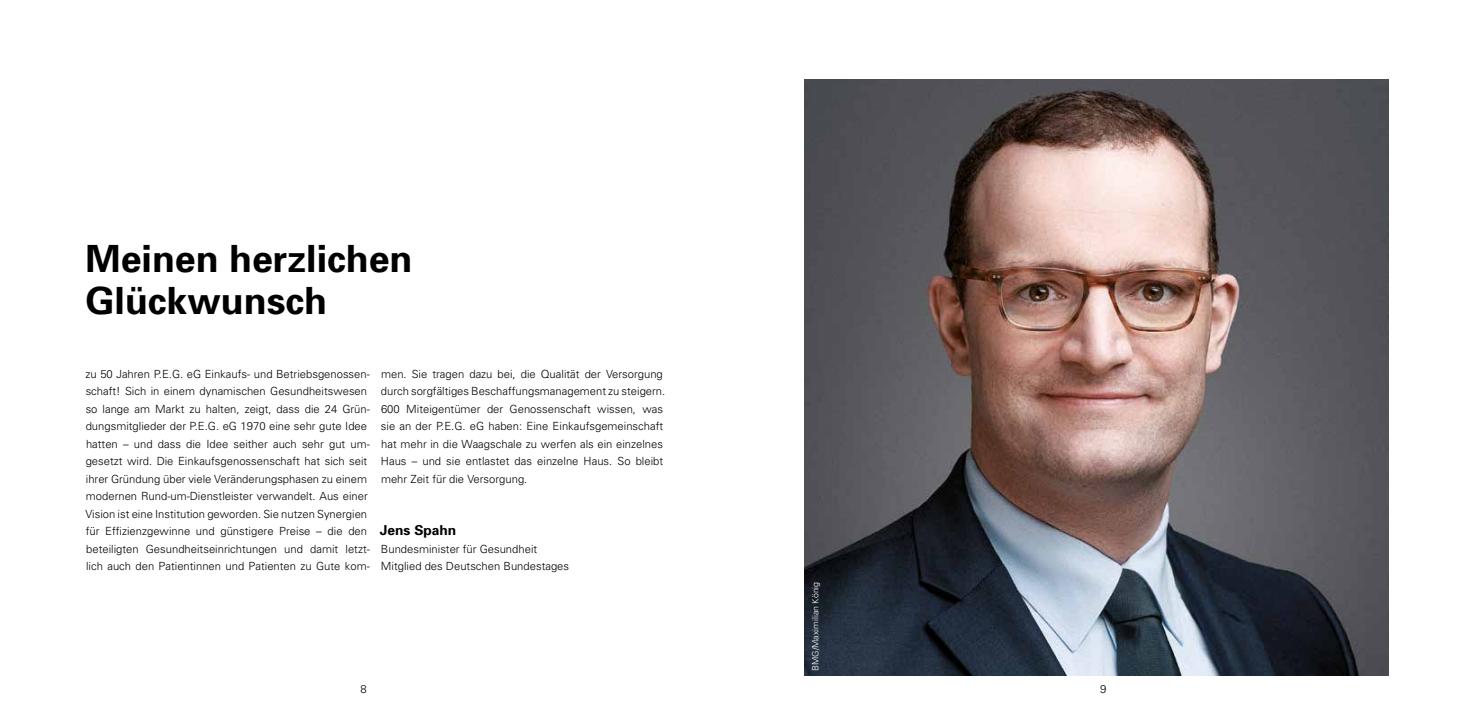
<style>
.page{position:relative;width:1467px;height:723px;background:#fff}
.page>*{position:absolute;margin:0;border:0;box-sizing:border-box;transform-origin:0 0}
.t1{font:700 37.5px/42.5px "Univers";color:#000}
.t2{font:700 13.75px "Univers";color:#000}
.t3{font:300 11.25px/17.5px "Univers";color:#000}
.t4{font:300 8.75px "Univers";color:#fff}
</style>
<div class="page">
<img style="left:804px;top:80px;width:584px;height:595px">
<h1 class="t1" style="left:85px;top:236px;width:329px">Meinen herzlichen<br>Glückwunsch</h1>
<p class="t3" style="left:86px;top:364px;width:286px">zu 50 Jahren P.E.G. eG Einkaufs- und Betriebsgenossen&shy;schaft! Sich in einem dynamischen Gesundheitswesen so lange am Markt zu halten, zeigt, dass die 24 Grün&shy;dungsmitglieder der P.E.G. eG 1970 eine sehr gute Idee hatten – und dass die Idee seither auch sehr gut um&shy;gesetzt wird. Die Einkaufsgenossenschaft hat sich seit ihrer Gründung über viele Veränderungsphasen zu einem modernen Rund-um-Dienstleister verwandelt. Aus einer Vision ist eine Institution geworden. Sie nutzen Synergien für Effizienzgewinne und günstigere Preise – die den beteiligten Gesundheitseinrichtungen und damit letzt&shy;lich auch den Patientinnen und Patienten zu Gute kom-</p>
<p class="t3" style="left:381px;top:365px;width:286px">men. Sie tragen dazu bei, die Qualität der Versorgung durch sorgfältiges Beschaffungsmanagement zu steigern.<br>600 Miteigentümer der Genossenschaft wissen, was sie an der P.E.G. eG haben: Eine Einkaufsgemeinschaft hat mehr in die Waagschale zu werfen als ein einzelnes Haus – und sie entlastet das einzelne Haus. So bleibt mehr Zeit für die Versorgung.</p>
<p class="t2" style="left:380px;top:521px;width:78px">Jens Spahn</p>
<p class="t3" style="left:381px;top:539px;width:190px">Bundesminister für Gesundheit<br>Mitglied des Deutschen Bundestages</p>
<p class="t4" style="left:810px;top:671px;width:90px;rotate:-90deg">BMG/Maximilian König</p>
<p class="t3" style="left:360px;top:679px;width:8px">8</p>
<p class="t3" style="left:1100px;top:679px;width:8px">9</p>
</div>
